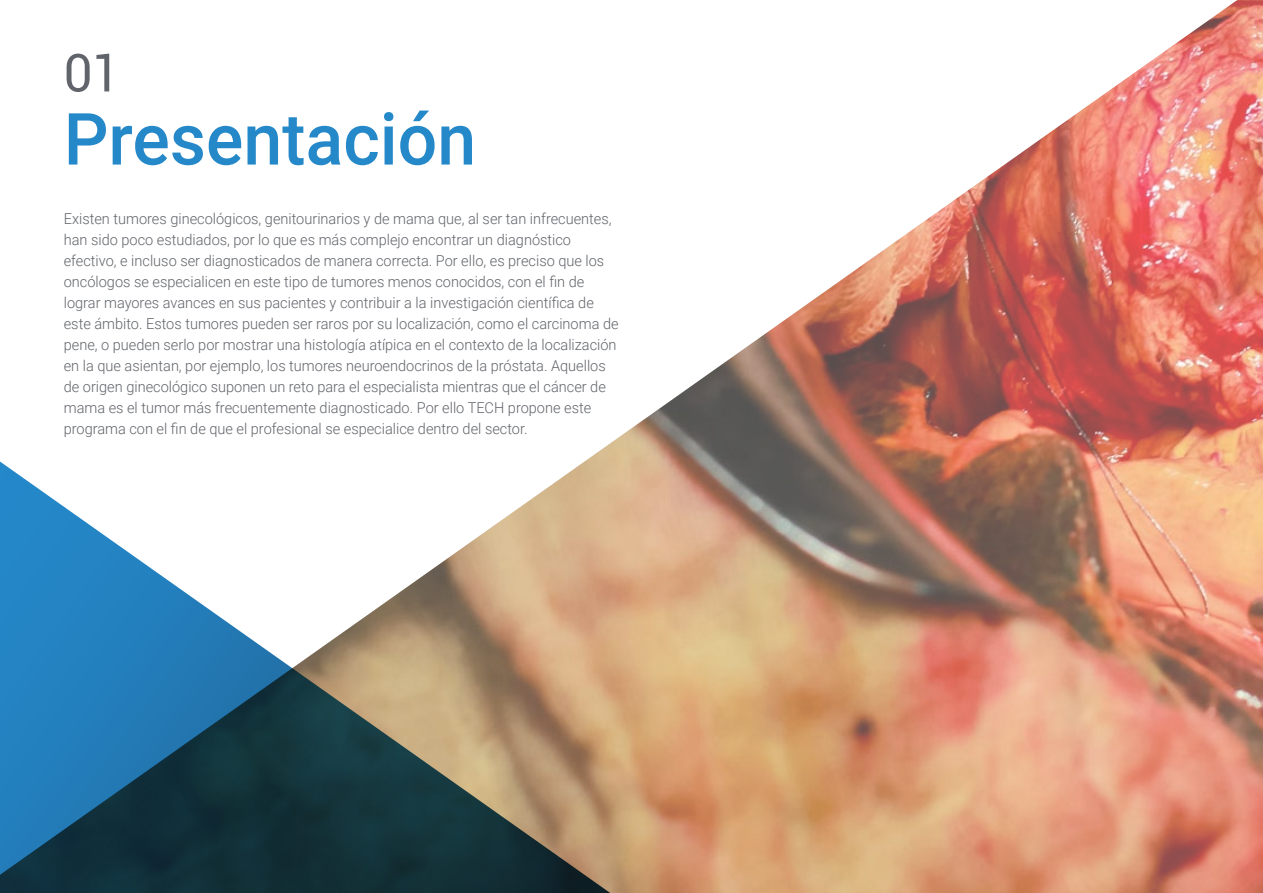
<style>
.page{position:relative;width:1263px;height:893px;background:#fff}
.page>*{position:absolute;margin:0;border:0;box-sizing:border-box;transform-origin:0 0}
.t1{font:500 72px "Roboto";color:#2488c9}
.t2{font:52.5px "Roboto";color:#61646a}
.t3{font:300 15px/21px "Roboto";color:#61646a}
</style>
<div class="page">
<img style="left:607px;top:0;width:656px;height:893px">
<svg style="left:0;top:446px;width:640px;height:447px"></svg>
<h2 class="t2" style="left:64px;top:36px;width:58px">01</h2>
<h1 class="t1" style="left:64px;top:89px;width:414px">Presentación</h1>
<p class="t3" style="left:64px;top:207px;width:556px">Existen tumores ginecológicos, genitourinarios y de mama que, al ser tan infrecuentes, han sido poco estudiados, por lo que es más complejo encontrar un diagnóstico efectivo, e incluso ser diagnosticados de manera correcta. Por ello, es preciso que los oncólogos se especialicen en este tipo de tumores menos conocidos, con el fin de lograr mayores avances en sus pacientes y contribuir a la investigación científica de este ámbito. Estos tumores pueden ser raros por su localización, como el carcinoma de pene, o pueden serlo por mostrar una histología atípica en el contexto de la localización en la que asientan, por ejemplo, los tumores neuroendocrinos de la próstata. Aquellos de origen ginecológico suponen un reto para el especialista mientras que el cáncer de mama es el tumor más frecuentemente diagnosticado. Por ello TECH propone este programa con el fin de que el profesional se especialice dentro del sector.</p>
</div>
